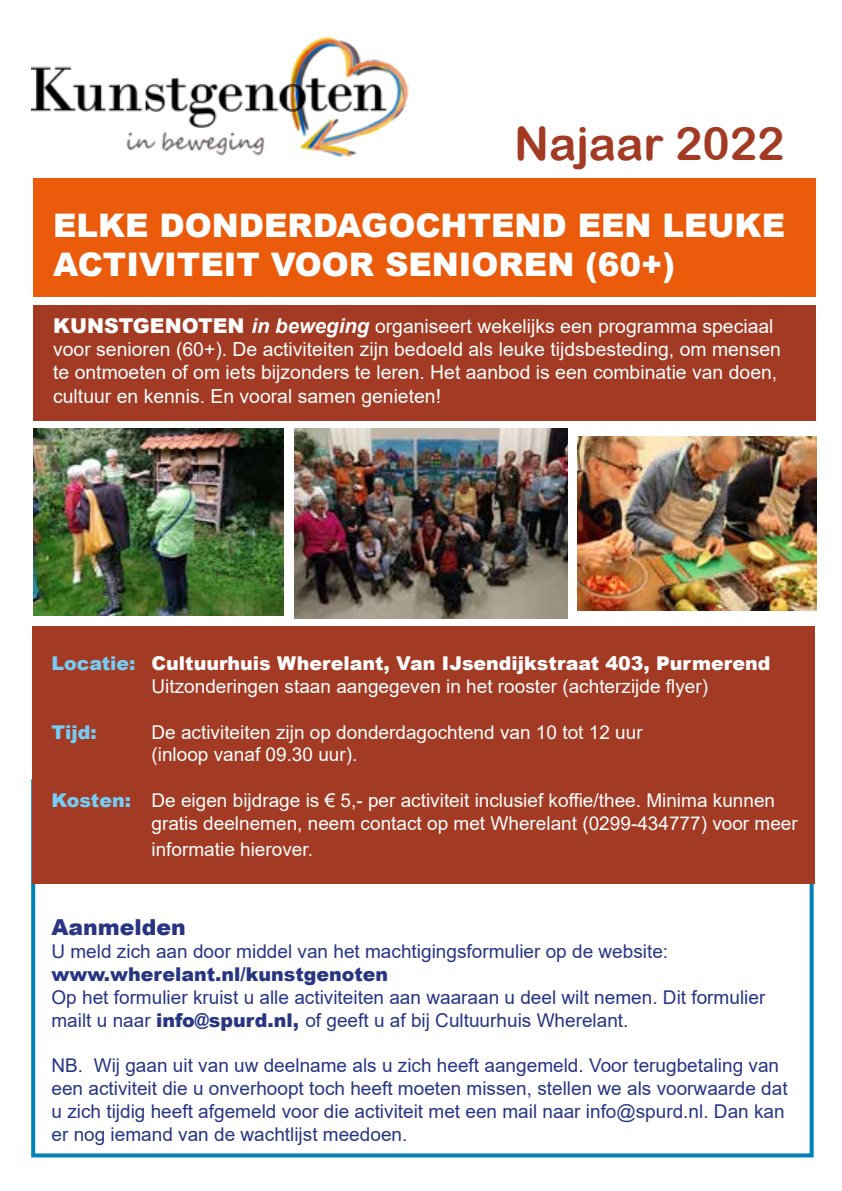
<style>
.page{position:relative;width:842px;height:1191px;background:#fff}
.page>*{position:absolute;margin:0;border:0;box-sizing:border-box;transform-origin:0 0}
.t1{font:46px "Arial Rounded MT Bold";color:#a23a24}
.t2{font:900 32.4px/39px "Arial";color:#fff}
.t3{font:900 22px "Arial";color:#283583}
.t4{font:19.4px/23.6px "Arial";color:#fff}
.t5{font:19px/22.8px "Arial";color:#283583}
.t6{font:19px/22.8px "Arial";color:#fff}
.t7{font:900 19px "Arial";color:#283583}
.t8{font:900 19px "Arial";color:#75ccf4}
.s1{font-weight:900;font-size:20.4px}
.s2{font-weight:700;font-style:italic;font-size:20.4px}
.s3{font-weight:900;color:#75ccf4}
.s4{font-weight:900}
</style>
<div class="page">
<div style="left:31px;top:779px;width:783px;height:378px;border:4px solid #0081b7"></div>
<div style="left:34px;top:305px;width:782px;height:115px;background:#a23a24"></div>
<img style="left:32px;top:36px;width:377px;height:121px">
<div style="left:33px;top:179px;width:783px;height:118px;background:#ea5b0b"></div>
<div style="left:32px;top:626px;width:782px;height:257px;background:#a23a24"></div>
<img style="left:33px;top:428px;width:250px;height:187px">
<img style="left:577px;top:436px;width:239px;height:174px">
<img style="left:294px;top:428px;width:273px;height:190px">
<h1 class="t1" style="left:514px;top:117px;width:272px">Najaar 2022</h1>
<h2 class="t2" style="left:53px;top:205px;width:734px">ELKE DONDERDAGOCHTEND EEN LEUKE<br>ACTIVITEIT VOOR SENIOREN (60+)</h2>
<p class="t4" style="left:53px;top:314px;width:729px"><span class="s1">KUNSTGENOTEN</span> <span class="s2">in beweging</span> organiseert wekelijks een programma speciaal voor senioren (60+). De activiteiten zijn bedoeld als leuke tijdsbesteding, om mensen te ontmoeten of om iets bijzonders te leren. Het aanbod is een combinatie van doen, cultuur en kennis. En vooral samen genieten!</p>
<p class="t6" style="left:151px;top:652px;width:620px;text-indent:-100px"><span class="s3">Locatie:</span> <span class="s4">Cultuurhuis Wherelant, Van IJsendijkstraat 403, Purmerend<br></span>Uitzonderingen staan aangegeven in het rooster (achterzijde flyer)</p>
<p class="t8" style="left:51px;top:718px;width:47px">Tijd:</p>
<p class="t6" style="left:151px;top:720px;width:493px">De activiteiten zijn op donderdagochtend van 10 tot 12 uur (inloop vanaf 09.30 uur).</p>
<p class="t6" style="left:151px;top:788px;width:648px;text-indent:-100px"><span class="s3">Kosten:</span> De eigen bijdrage is € 5,- per activiteit inclusief koffie/thee. Minima kunnen gratis deelnemen, neem contact op met Wherelant (0299-434777) voor meer</p>
<p class="t6" style="left:151px;top:838px;width:163px">informatie hierover.</p>
<p class="t3" style="left:51px;top:911px;width:136px">Aanmelden</p>
<p class="t5" style="left:51px;top:940px;width:618px">U meld zich aan door middel van het machtigingsformulier op de website:</p>
<p class="t7" style="left:51px;top:960px;width:338px">www.wherelant.nl/kunstgenoten</p>
<p class="t5" style="left:51px;top:985px;width:715px">Op het formulier kruist u alle activiteiten aan waaraan u deel wilt nemen. Dit formulier mailt u naar <span class="s4">info@spurd.nl,</span> of geeft u af bij Cultuurhuis Wherelant.</p>
<p class="t5" style="left:51px;top:1054px;width:738px">NB. Wij gaan uit van uw deelname als u zich heeft aangemeld. Voor terugbetaling van een activiteit die u onverhoopt toch heeft moeten missen, stellen we als voorwaarde dat u zich tijdig heeft afgemeld voor die activiteit met een mail naar info@spurd.nl. Dan kan er nog iemand van de wachtlijst meedoen.</p>
</div>
